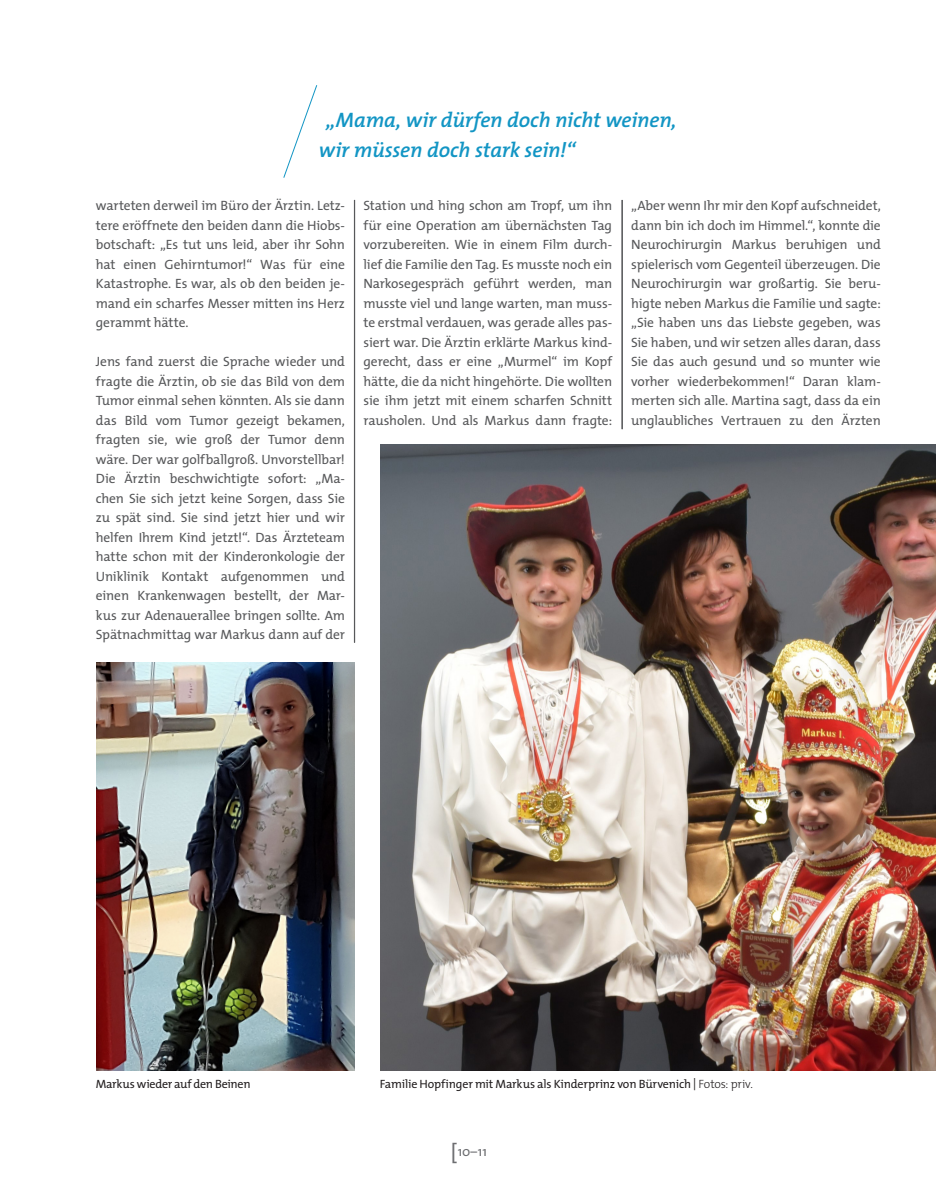
<style>
.page{position:relative;width:936px;height:1191px;background:#fff}
.page>*{position:absolute;margin:0;border:0;box-sizing:border-box;transform-origin:0 0}
.t1{font:italic 600 21px/30px "The Mix";letter-spacing:-.01em;color:#1295c4}
.Interview_Fragen{font:13.5px/19.5px "The Mix";letter-spacing:-.01em;color:#57585a;text-align:justify}
.t2{font:13.5px "The Mix";color:#6c6d70}
.Interview_Fragen-2{font:12px "The Mix";letter-spacing:-.02em;color:#231f20}
.s1{font-family:"Rotis Sans Serif Pro"}
.s2{font-weight:300}
.s3{font-size:21px}
</style>
<div class="page">
<svg style="left:283px;top:85px;width:35px;height:93px"></svg>
<hr style="left:354px;top:200px;width:1px;height:442px;background:#57585a">
<hr style="left:621px;top:200px;width:1px;height:229px;background:#57585a">
<img style="left:381px;top:444px;width:554px;height:626px">
<img style="left:96px;top:662px;width:258px;height:408px">
<p class="t1" style="left:319px;top:104px;width:359px;text-indent:8px">„Mama, wir dürfen doch nicht weinen, wir müssen doch stark sein!“</p>
<p class="Interview_Fragen" style="left:96px;top:195px;width:251px">warteten derweil im Büro der Ärztin. Letz&shy;tere eröffnete den beiden dann die Hiobs&shy;botschaft: „Es tut uns leid, aber ihr Sohn hat einen Gehirntumor!“ Was für eine Katastrophe. Es war, als ob den beiden je&shy;mand ein scharfes Messer mitten ins Herz gerammt hätte.</p>
<p class="Interview_Fragen" style="left:96px;top:351px;width:251px">Jens fand zuerst die Sprache wieder und fragte die Ärztin, ob sie das Bild von dem Tumor einmal sehen könnten. Als sie dann das Bild vom Tumor gezeigt bekamen, fragten sie, wie groß der Tumor denn wäre. Der war golfballgroß. Unvorstellbar!<br>Die Ärztin beschwichtigte sofort: „Ma&shy;chen Sie sich jetzt keine Sorgen, dass Sie zu spät sind. Sie sind jetzt hier und wir helfen Ihrem Kind jetzt!“. Das Ärzteteam hatte schon mit der Kinderonkologie der Uniklinik Kontakt aufgenommen und einen Krankenwagen bestellt, der Mar&shy;kus zur Adenauerallee bringen sollte. Am Spätnachmittag war Markus dann auf der</p>
<p class="Interview_Fragen" style="left:363px;top:195px;width:250px">Station und hing schon am Tropf, um ihn für eine Operation am übernächsten Tag vorzubereiten. Wie in einem Film durch&shy;lief die Familie den Tag. Es musste noch ein Narkosegespräch geführt werden, man musste viel und lange warten, man muss&shy;te erstmal verdauen, was gerade alles pas&shy;siert war. Die Ärztin erklärte Markus kind&shy;gerecht, dass er eine „Murmel“ im Kopf hätte, die da nicht hingehörte. Die wollten sie ihm jetzt mit einem scharfen Schnitt rausholen. Und als Markus dann fragte:</p>
<p class="Interview_Fragen" style="left:631px;top:195px;width:251px">„Aber wenn Ihr mir den Kopf aufschneidet, dann bin ich doch im Himmel.“, konnte die Neurochirurgin Markus beruhigen und spielerisch vom Gegenteil überzeugen. Die Neurochirurgin war großartig. Sie beru&shy;higte neben Markus die Familie und sagte: „Sie haben uns das Liebste gegeben, was Sie haben, und wir setzen alles daran, dass Sie das auch gesund und so munter wie vorher wiederbekommen!“ Daran klam&shy;merten sich alle. Martina sagt, dass da ein unglaubliches Vertrauen zu den Ärzten</p>
<p class="Interview_Fragen-2" style="left:96px;top:1073px;width:156px">Markus wieder auf den Beinen</p>
<p class="Interview_Fragen-2" style="left:379px;top:1073px;width:374px">Familie Hopfinger mit Markus als Kinderprinz von Bürvenich <span class="s1">|</span> <span class="s2">Fotos: priv.</span></p>
<p class="t2" style="left:451px;top:1140px;width:37px"><span class="s3">[</span>10–11</p>
</div>
